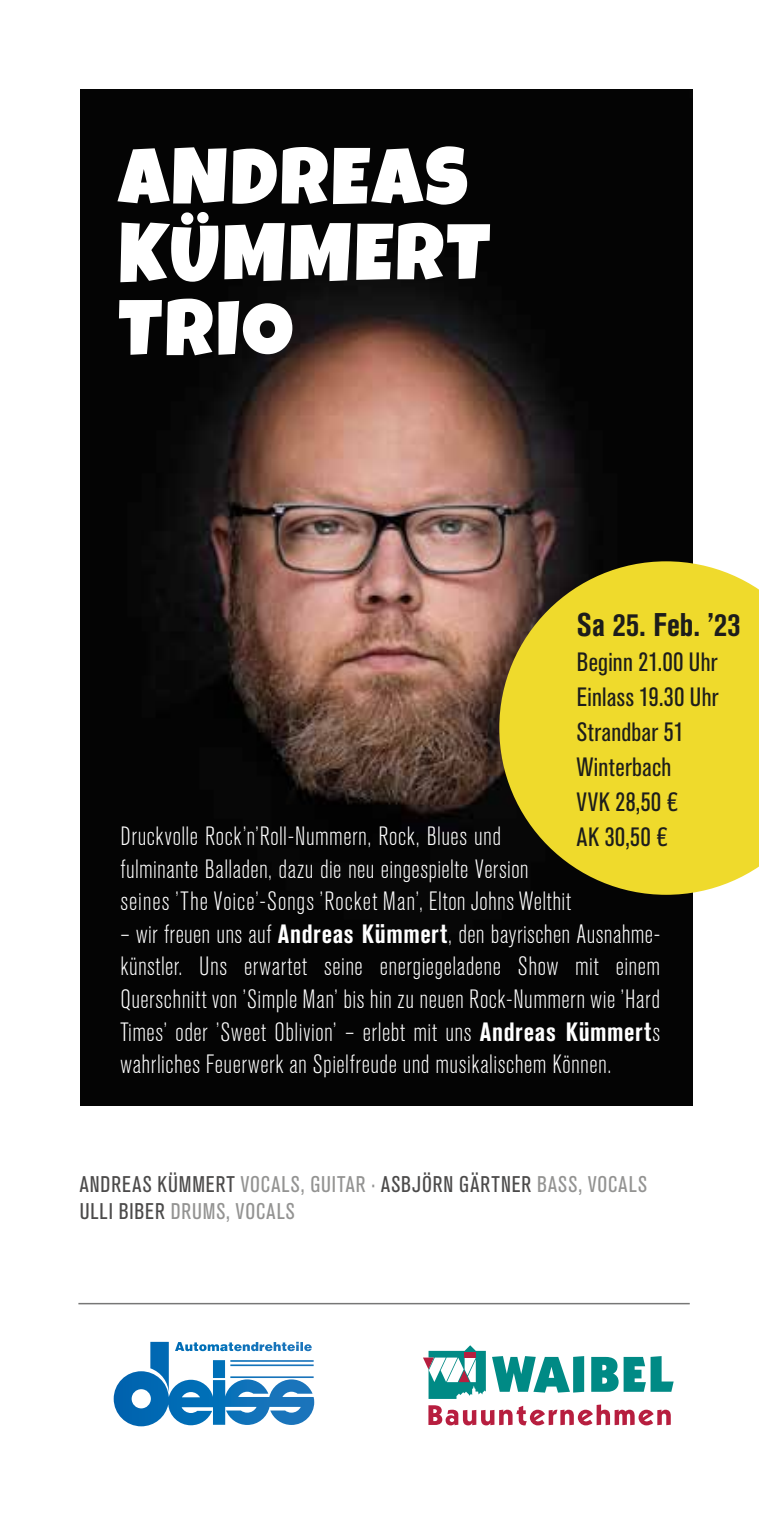
<style>
.page{position:relative;width:773px;height:1517px;background:#fff}
.page>*{position:absolute;margin:0;border:0;box-sizing:border-box;transform-origin:0 0}
.t1{font:79.75px/75.8px "Luckiest Guy";letter-spacing:.035em;color:#fff}
.t2{font:700 condensed 32.5px "Akzidenz Grotesk BQ";letter-spacing:.02em;color:#1d1d1b}
.t3{font:300 condensed 26.25px/32.5px "Akzidenz Grotesk BQ";letter-spacing:.02em;color:#fff}
.t4{font:condensed 26.25px/35px "Akzidenz Grotesk BQ";letter-spacing:.015em;color:#1d1d1b}
.t5{font:condensed 22.5px/27px "Akzidenz Grotesk BQ";letter-spacing:.045em;color:#4b4a4a}
.s1{font-weight:700}
.s2{color:#939392}
</style>
<div class="page">
<img style="left:80px;top:90px;width:612px;height:1015px">
<svg style="left:499px;top:561px;width:259px;height:334px;background:#d1be2d"></svg>
<hr style="left:78px;top:1302px;width:611px;height:2px;background:#1d1d1b">
<svg style="left:150px;top:1341px;width:153px;height:53px"></svg>
<svg style="left:423px;top:1345px;width:250px;height:80px"></svg>
<h1 class="t1" style="left:119px;top:140px;width:373px">ANDREAS<br>KÜMMERT<br>TRIO</h1>
<p class="t2" style="left:576px;top:606px;width:165px">Sa 25. Feb. ’23</p>
<p class="t4" style="left:576px;top:645px;width:143px">Beginn 21.00 Uhr<br>Einlass 19.30 Uhr<br>Strandbar 51<br>Winterbach<br>VVK 28,50 €<br>AK 30,50 €</p>
<p class="t3" style="left:120px;top:821px;width:452px">Druckvolle Rock’n’Roll-Nummern, Rock, Blues und fulminante Balladen, dazu die neu eingespielte Version seines ’The Voice’-Songs ’Rocket Man’, Elton Johns Welthit</p>
<p class="t3" style="left:120px;top:918px;width:541px;text-align:justify">– wir freuen uns auf <span class="s1">Andreas Kümmert</span>, den bayrischen Ausnahme&shy;künstler. Uns erwartet seine energiegeladene Show mit einem Querschnitt von ’Simple Man’ bis hin zu neuen Rock-Nummern wie ’Hard Times’ oder ’Sweet Oblivion’ – erlebt mit uns <span class="s1">Andreas Kümmert</span>s wahrliches Feuerwerk an Spielfreude und musikalischem Können.</p>
<p class="t5" style="left:80px;top:1171px;width:568px">ANDREAS KÜMMERT <span class="s2">VOCALS, GUITAR ·</span> ASBJÖRN GÄRTNER <span class="s2">BASS, VOCALS<br></span>ULLI BIBER <span class="s2">DRUMS, VOCALS</span></p>
</div>
